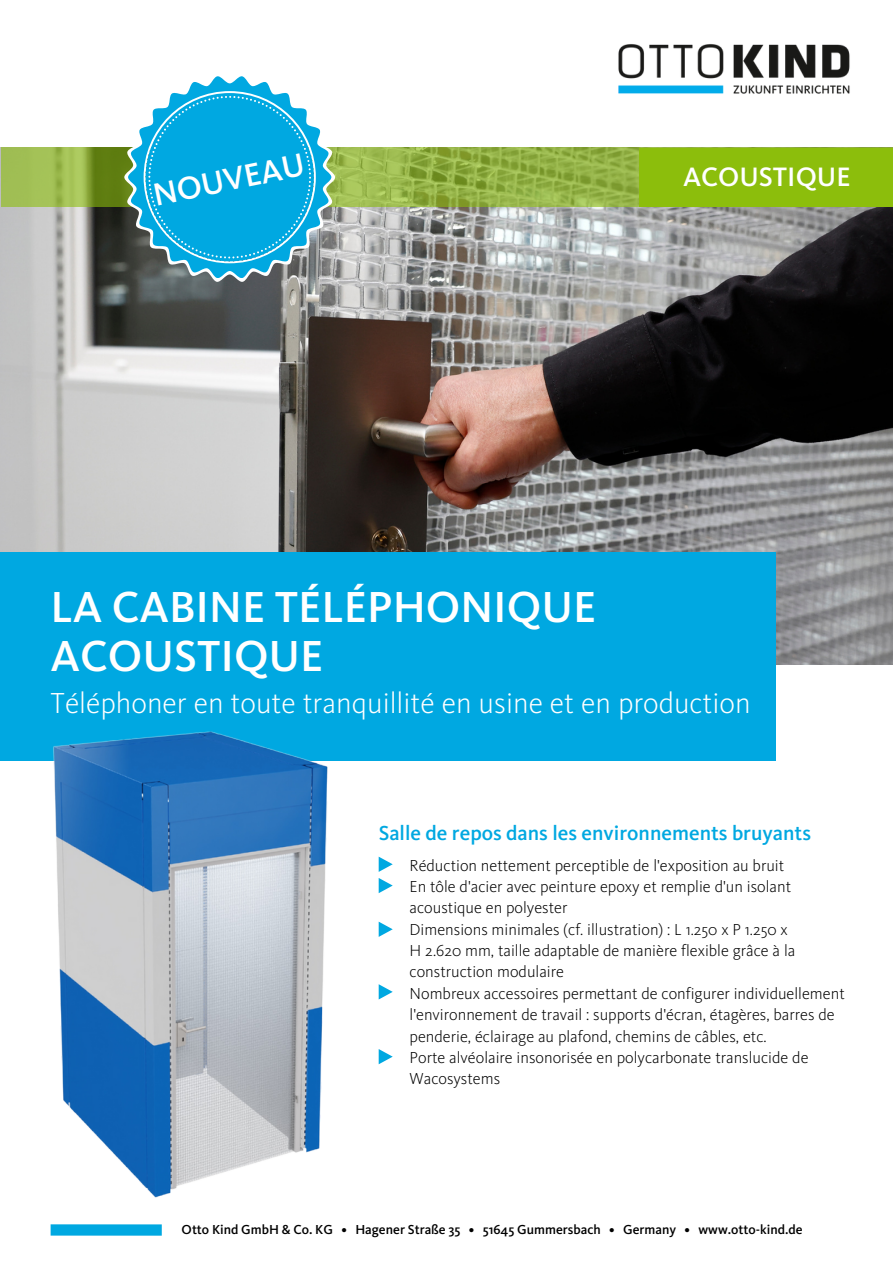
<style>
.page{position:relative;width:893px;height:1264px;background:#fff}
.page>*{position:absolute;margin:0;border:0;box-sizing:border-box;transform-origin:0 0}
.t1{font:500 45px/48.3px "Kievit OT";color:#fff}
.t2{font:500 33px "Kievit OT";color:#fff}
.t3{font:300 30px "Kievit OT";color:#fff}
.t4{font:500 27.6px "Kievit OT";color:#fff}
.t5{font:500 21px "Kievit OT";color:#00a8e1}
.t6{font:300 16.5px/21.3px "Kievit OT";color:#000}
.t7{font:500 13.5px "Kievit OT";color:#000}
</style>
<div class="page">
<img style="left:0;top:148px;width:892px;height:516px">
<svg style="left:1px;top:148px;width:638px;height:59px"></svg>
<div style="left:639px;top:148px;width:253px;height:59px;background:#8cbe0c"></div>
<img style="left:618px;top:44px;width:232px;height:50px">
<div style="left:51px;top:1224px;width:111px;height:11px;background:#00a8e1"></div>
<svg style="left:124px;top:76px;width:211px;height:206px"></svg>
<svg style="left:378px;top:856px;width:14px;height:15px"></svg>
<svg style="left:378px;top:878px;width:14px;height:15px"></svg>
<svg style="left:378px;top:1049px;width:14px;height:15px"></svg>
<svg style="left:378px;top:921px;width:14px;height:15px"></svg>
<svg style="left:378px;top:984px;width:14px;height:15px"></svg>
<div style="left:0;top:551px;width:775px;height:209px;background:#00a8e1"></div>
<img style="left:40px;top:731px;width:305px;height:467px">
<h1 class="t2" style="left:151px;top:181px;width:155px;rotate:-12deg">NOUVEAU</h1>
<p class="t4" style="left:683px;top:165px;width:169px">ACOUSTIQUE</p>
<h3 class="t1" style="left:51px;top:586px;width:547px">LA CABINE TÉLÉPHONIQUE<br>ACOUSTIQUE</h3>
<p class="t3" style="left:51px;top:690px;width:701px">Téléphoner en toute tranquillité en usine et en production</p>
<h4 class="t5" style="left:378px;top:823px;width:434px">Salle de repos dans les environnements bruyants</h4>
<p class="t6" style="left:409px;top:855px;width:436px">Réduction nettement perceptible de l'exposition au bruit<br>En tôle d'acier avec peinture epoxy et remplie d'un isolant acoustique en polyester<br>Dimensions minimales (cf. illustration) : L 1.250 x P 1.250 x<br>H 2.620 mm, taille adaptable de manière flexible grâce à la construction modulaire<br>Nombreux accessoires permettant de configurer individuellement l'environnement de travail : supports d'écran, étagères, barres de penderie, éclairage au plafond, chemins de câbles, etc.<br>Porte alvéolaire insonorisée en polycarbonate translucide de Wacosystems</p>
<h2 class="t7" style="left:182px;top:1223px;width:622px">Otto Kind GmbH &amp; Co. KG • Hagener Straße 35 • 51645 Gummersbach • Germany • www.otto-kind.de</h2>
</div>
